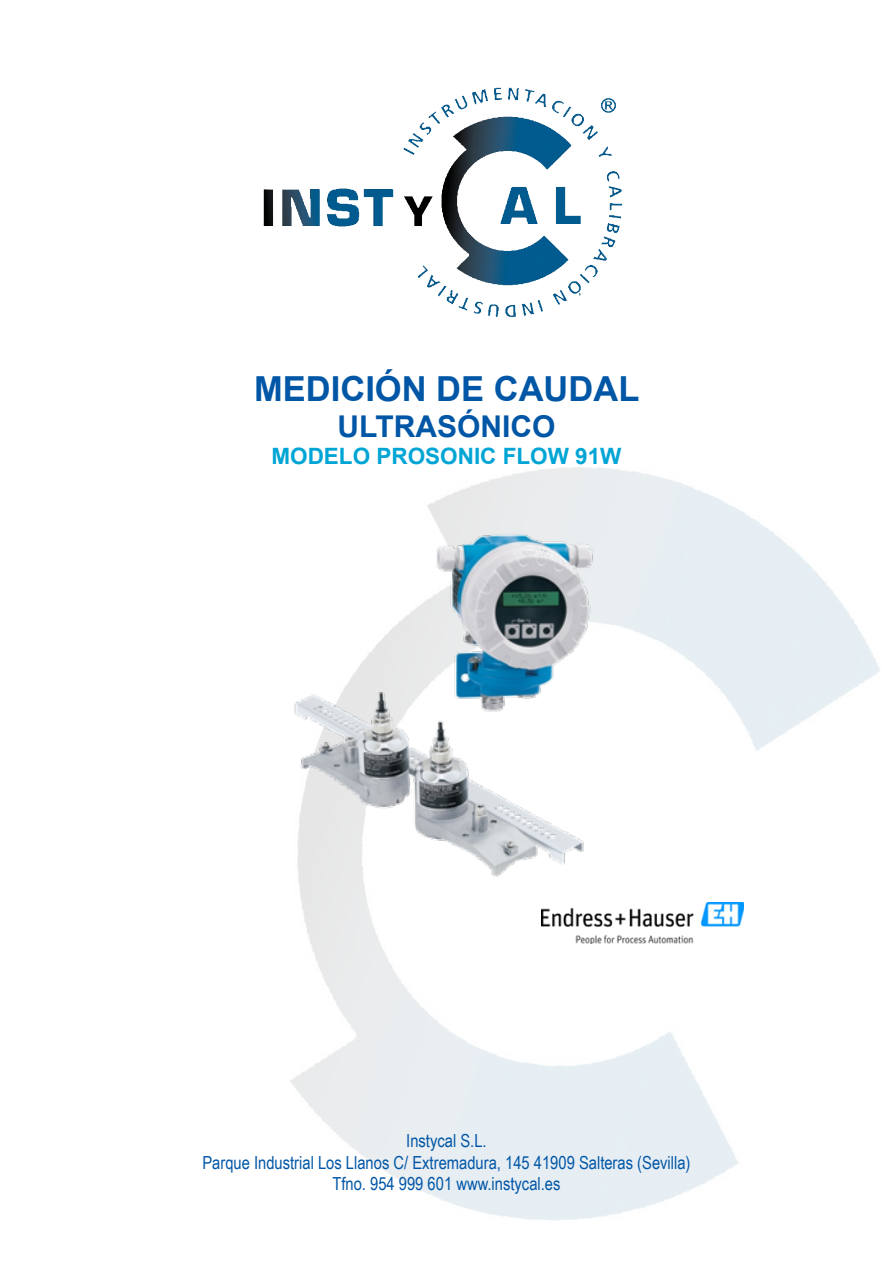
<style>
.page{position:relative;width:893px;height:1263px;background:#fff}
.page>*{position:absolute;margin:0;border:0;box-sizing:border-box;transform-origin:0 0}
.t1{font:700 34.5px "Arial";color:#0156a6}
.t2{font:700 30px "Arial";color:#0156a6}
.t3{font:700 22.5px "Arial";color:#00a5d5}
.t4{font:18px "Arial Narrow";color:#0156a6}
</style>
<div class="page">
<img style="left:290px;top:467px;width:590px;height:754px">
<img style="left:263px;top:87px;width:360px;height:231px">
<img style="left:542px;top:902px;width:201px;height:41px">
<img style="left:290px;top:506px;width:317px;height:400px">
<p class="t1" style="left:254px;top:365px;width:387px">MEDICIÓN DE CAUDAL</p>
<p class="t2" style="left:338px;top:406px;width:219px">ULTRASÓNICO</p>
<p class="t3" style="left:271px;top:441px;width:352px">MODELO PROSONIC FLOW 91W</p>
<p class="t4" style="left:406px;top:1127px;width:82px">Instycal S.L.</p>
<p class="t4" style="left:202px;top:1149px;width:490px">Parque Industrial Los Llanos C/ Extremadura, 145 41909 Salteras (Sevilla)</p>
<p class="t4" style="left:332px;top:1170px;width:230px">Tfno. 954 999 601 www.instycal.es</p>
</div>
